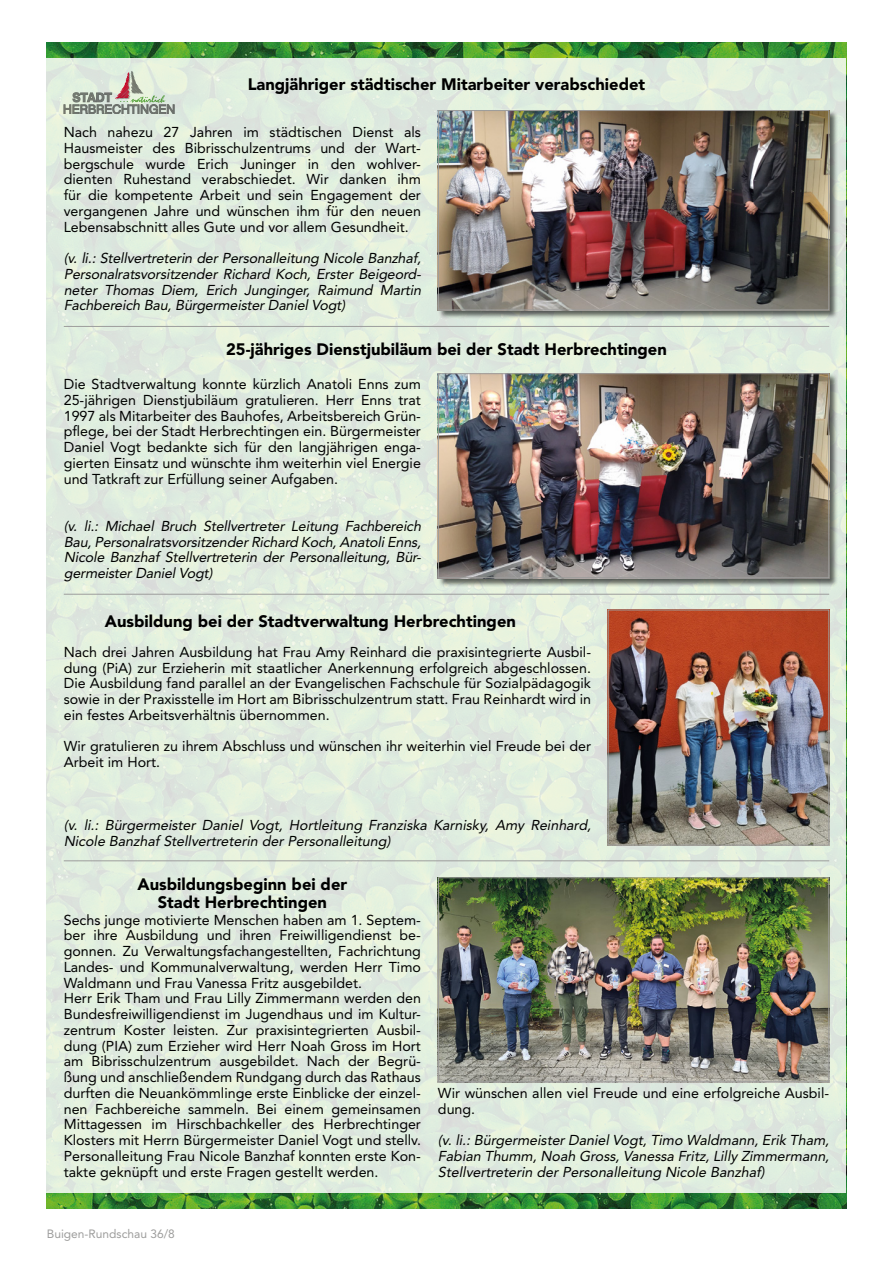
<style>
.page{position:relative;width:893px;height:1263px;background:#fff}
.page>*{position:absolute;margin:0;border:0;box-sizing:border-box;transform-origin:0 0}
.t1{font:900 16.5px/18px "Avenir";color:#000;text-align:center}
.t2{font:14.25px/15.8px "Avenir";color:#000;text-align:justify}
.t3{font:italic 14.25px/15.8px "Avenir";color:#000;text-align:justify}
.t4{font:12px "Avenir";color:#9d9d9c}
</style>
<div class="page">
<img style="left:47px;top:43px;width:799px;height:1165px">
<div style="left:47px;top:58px;width:799px;height:1134px;background:#e0eddf"></div>
<div style="left:438px;top:110px;width:400px;height:209px;background:#000;opacity:.6"></div>
<img style="left:440px;top:112px;width:387px;height:196px">
<div style="left:438px;top:110px;width:391px;height:200px;border:1px solid #9d9d9c"></div>
<svg style="left:64px;top:71px;width:110px;height:43px"></svg>
<div style="left:438px;top:373px;width:400px;height:214px;background:#000;opacity:.6"></div>
<img style="left:440px;top:375px;width:387px;height:201px">
<div style="left:438px;top:373px;width:391px;height:205px;border:1px solid #9d9d9c"></div>
<img style="left:610px;top:612px;width:217px;height:231px">
<div style="left:608px;top:610px;width:221px;height:235px;border:1px solid #9d9d9c"></div>
<img style="left:440px;top:879px;width:387px;height:201px">
<div style="left:438px;top:877px;width:391px;height:205px;border:1px solid #9d9d9c"></div>
<hr style="left:64px;top:326px;width:765px;height:1px;background:#9d9d9c">
<hr style="left:64px;top:594px;width:765px;height:1px;background:#9d9d9c">
<hr style="left:64px;top:860px;width:765px;height:1px;background:#9d9d9c">
<p class="t1" style="left:248px;top:75px;width:399px">Langjähriger städtischer Mitarbeiter verabschiedet</p>
<p class="t2" style="left:64px;top:124px;width:359px">Nach nahezu 27 Jahren im städtischen Dienst als Hausmeister des Bibrisschulzentrums und der Wart&shy;bergschule wurde Erich Juninger in den wohlver&shy;dienten Ruhestand verabschiedet. Wir danken ihm für die kompetente Arbeit und sein Engagement der vergangenen Jahre und wünschen ihm für den neuen Lebensabschnitt alles Gute und vor allem Gesundheit.</p>
<p class="t3" style="left:64px;top:250px;width:362px">(v. li.: Stellvertreterin der Personalleitung Nicole Banzhaf, Personalratsvorsitzender Richard Koch, Erster Beigeord&shy;neter Thomas Diem, Erich Junginger, Raimund Martin Fachbereich Bau,BürgermeisterDanielVogt)</p>
<p class="t1" style="left:226px;top:340px;width:442px">25-jähriges Dienstjubiläum bei der Stadt Herbrechtingen</p>
<p class="t2" style="left:64px;top:376px;width:359px">Die Stadtverwaltung konnte kürzlich Anatoli Enns zum 25-jährigen Dienstjubiläum gratulieren. Herr Enns trat 1997 als Mitarbeiter des Bauhofes, Arbeitsbereich Grün&shy;pflege, bei der Stadt Herbrechtingen ein. Bürgermeister Daniel Vogt bedankte sich für den langjährigen enga&shy;gierten Einsatz und wünschte ihm weiterhin viel Energie und Tatkraft zur Erfüllung seiner Aufgaben.</p>
<p class="t3" style="left:64px;top:518px;width:362px">(v. li.: Michael Bruch Stellvertreter Leitung Fachbereich Bau,PersonalratsvorsitzenderRichard Koch,AnatoliEnns, Nicole Banzhaf Stellvertreterin der Personalleitung, Bür&shy;germeisterDanielVogt)</p>
<p class="t1" style="left:105px;top:612px;width:413px">Ausbildung bei der Stadtverwaltung Herbrechtingen</p>
<p class="t2" style="left:64px;top:644px;width:529px">Nach drei Jahren Ausbildung hat Frau Amy Reinhard die praxisintegrierte Ausbil&shy;dung (PiA) zur Erzieherin mit staatlicher Anerkennung erfolgreich abgeschlossen.<br>Die Ausbildung fand parallel an der Evangelischen Fachschule für Sozialpädagogik sowie in der Praxisstelle im Hort am Bibrisschulzentrum statt. Frau Reinhardt wird in ein festes Arbeitsverhältnis übernommen.</p>
<p class="t2" style="left:64px;top:738px;width:529px">Wir gratulieren zu ihrem Abschluss und wünschen ihr weiterhin viel Freude bei der<br>Arbeit im Hort.</p>
<p class="t3" style="left:64px;top:817px;width:532px">(v. li.: Bürgermeister Daniel Vogt, Hortleitung Franziska Karnisky, Amy Reinhard,<br>Nicole Banzhaf Stellvertreterin der Personalleitung)</p>
<p class="t1" style="left:138px;top:875px;width:211px">Ausbildungsbeginn bei der<br>Stadt Herbrechtingen</p>
<p class="t2" style="left:64px;top:912px;width:359px;text-align:left">Sechs junge motivierte Menschen haben am 1. Septem&shy;ber ihre Ausbildung und ihren Freiwilligendienst be&shy;gonnen. Zu Verwaltungsfachangestellten, Fachrichtung Landes- und Kommunalverwaltung, werden Herr Timo Waldmann und Frau Vanessa Fritz ausgebildet.<br>Herr Erik Tham und Frau Lilly Zimmermann werden den Bundesfreiwilligendienst im Jugendhaus und im Kultur&shy;zentrum Koster leisten. Zur praxisintegrierten Ausbil&shy;dung (PIA) zum Erzieher wird Herr Noah Gross im Hort am Bibrisschulzentrum ausgebildet. Nach der Begrü&shy;ßung und anschließendem Rundgang durch das Rathaus durften die Neuankömmlinge erste Einblicke der einzel&shy;nen Fachbereiche sammeln. Bei einem gemeinsamen Mittagessen im Hirschbachkeller des Herbrechtinger Klosters mit Herrn Bürgermeister Daniel Vogt und stellv.<br>Personalleitung Frau Nicole Banzhaf konnten erste Kon&shy;takte geknüpft und erste Fragen gestellt werden.</p>
<p class="t2" style="left:438px;top:1085px;width:393px">Wir wünschen allen viel Freude und eine erfolgreiche Ausbil&shy;dung.</p>
<p class="t3" style="left:438px;top:1132px;width:396px">(v.li.:BürgermeisterDanielVogt,Timo Waldmann,Erik Tham, Fabian Thumm,Noah Gross,Vanessa Fritz,Lilly Zimmermann, Stellvertreterin der Personalleitung Nicole Banzhaf)</p>
<p class="t4" style="left:47px;top:1227px;width:130px">Buigen-Rundschau 36/8</p>
</div>
